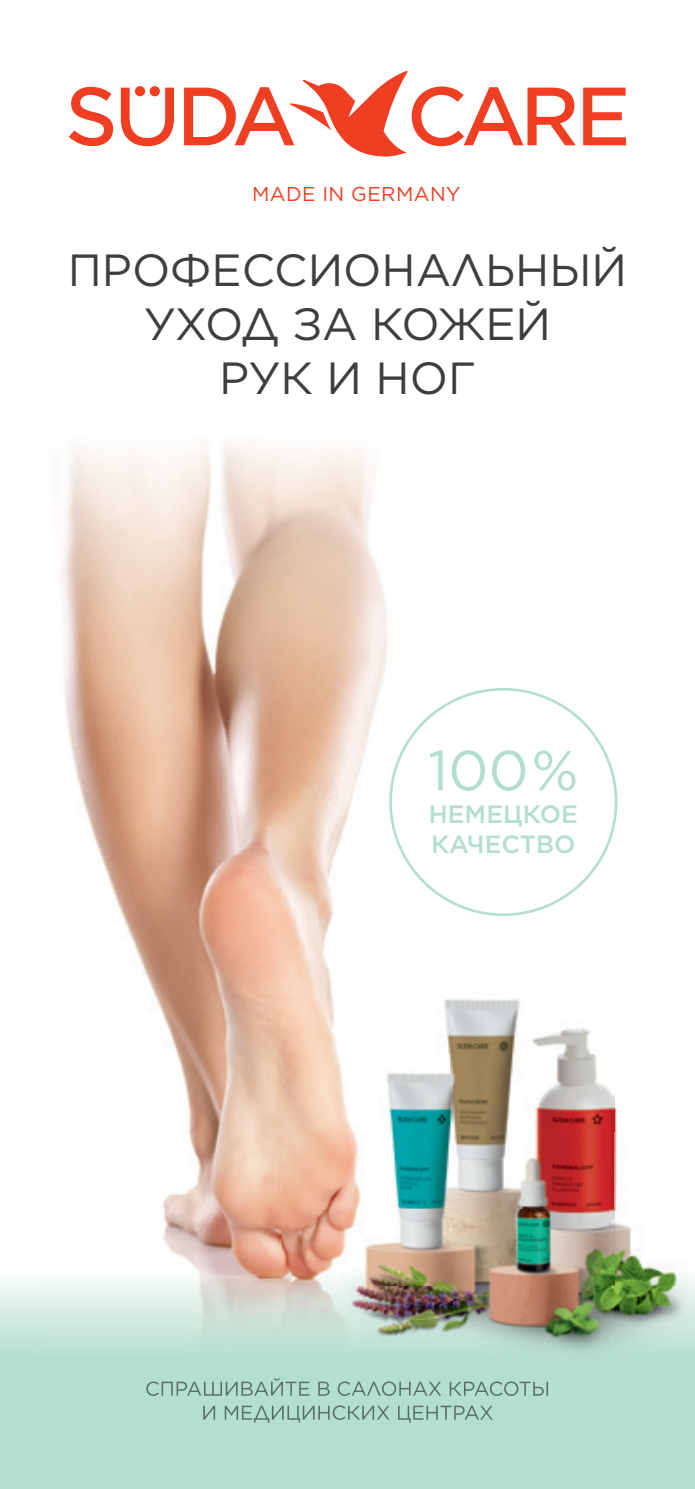
<style>
.page{position:relative;width:695px;height:1489px;background:#fff}
.page>*{position:absolute;margin:0;border:0;box-sizing:border-box;transform-origin:0 0}
.t1{font:56.25px "Gotham";color:#b4decf}
.t2{font:45px/54px "Gotham";color:#3e3e3f;text-align:center}
.t3{font:500 25px/30px "Gotham";color:#b4decf}
.t4{font:20px "Gotham";letter-spacing:.02em;color:#ef3e22}
</style>
<div class="page">
<div style="left:0;top:1363px;width:694px;height:125px;background:#b4decf"></div>
<img style="left:61px;top:444px;width:557px;height:497px">
<img style="left:133px;top:941px;width:198px;height:84px">
<img style="left:34px;top:1025px;width:258px;height:338px">
<img style="left:150px;top:1395px;width:204px;height:28px">
<img style="left:33px;top:434px;width:1px;height:929px">
<img style="left:146px;top:1378px;width:402px;height:17px">
<img style="left:203px;top:1405px;width:289px;height:17px">
<svg style="left:69px;top:71px;width:557px;height:86px"></svg>
<img style="left:292px;top:977px;width:402px;height:386px">
<p class="t4" style="left:252px;top:181px;width:210px">МADE IN GERMANY</p>
<p class="t2" style="left:68px;top:242px;width:561px">ПРОФЕССИОНАЛЬНЫЙ<br>УХОД ЗА КОЖЕЙ<br>РУК И НОГ</p>
<p class="t1" style="left:428px;top:734px;width:152px">100%</p>
<p class="t3" style="left:429px;top:798px;width:150px">НЕМЕЦКОЕ<br>КАЧЕСТВО</p>
</div>
